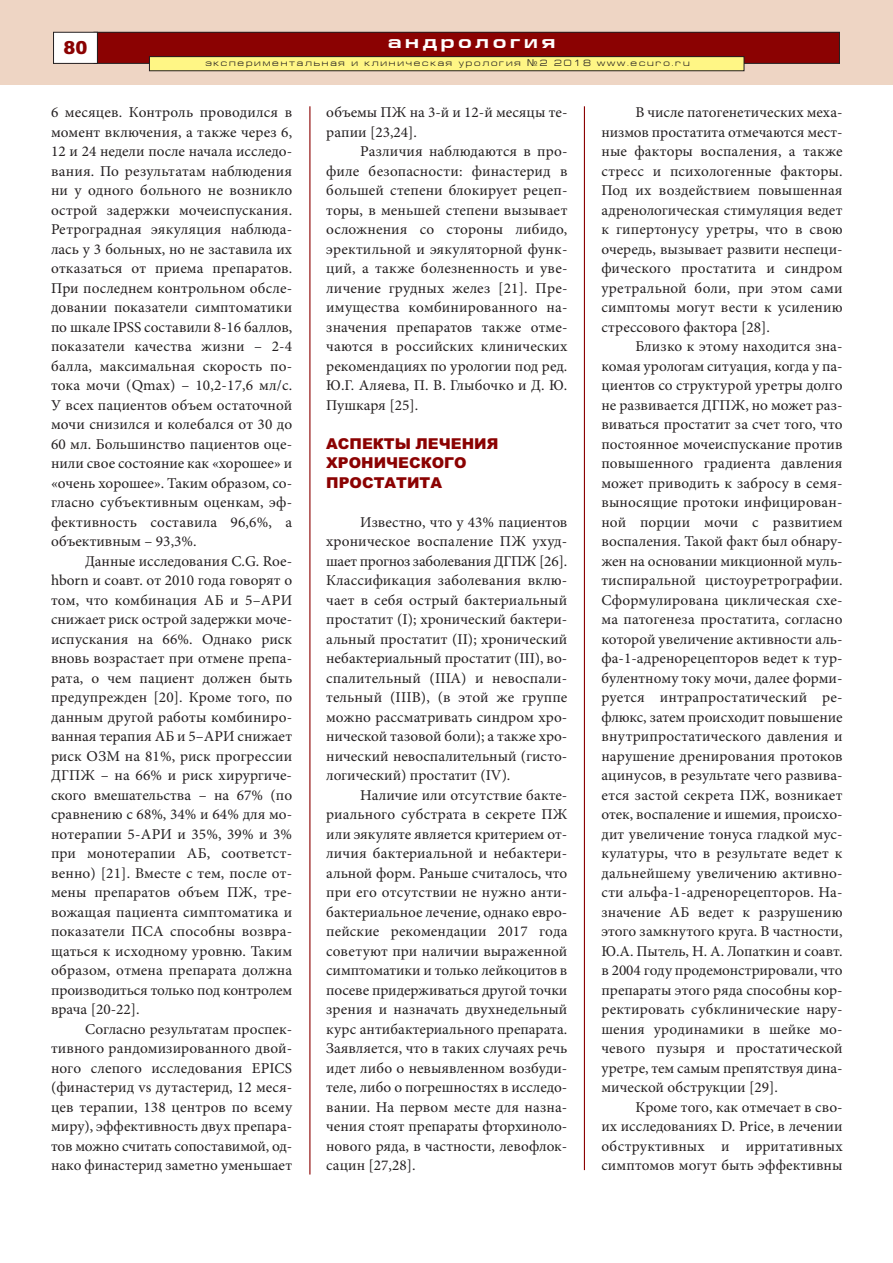
<style>
.page{position:relative;width:893px;height:1263px;background:#fff}
.page>*{position:absolute;margin:0;border:0;box-sizing:border-box;transform-origin:0 0}
.t1{font:700 18px "Europe Ext";letter-spacing:.2em;color:#fff}
.t2{font:900 18px "Arial";color:#8b0202}
.t3{font:15px/19.5px "Minion Pro";color:#231f20;text-align:justify}
.t4{font:900 15px/19.5px "Arial";color:#8b0202}
.t5{font:9px "Europe Ext Normal";letter-spacing:.2em;color:#231f20}
.s1{font-family:"Europe"}
</style>
<div class="page">
<div style="left:0;top:0;width:893px;height:85px;background:#eed5c4"></div>
<div style="left:94px;top:33px;width:745px;height:30px;background:#8b0202"></div>
<div style="left:94px;top:32px;width:746px;height:32px;border:1px solid #231f20"></div>
<div style="left:54px;top:33px;width:43px;height:30px;background:#fff"></div>
<div style="left:53px;top:32px;width:45px;height:32px;border:1px solid #231f20"></div>
<div style="left:150px;top:57px;width:594px;height:13px;background:#fff685"></div>
<div style="left:149px;top:56px;width:595px;height:15px;border:1px solid #231f20"></div>
<hr style="left:309px;top:106px;width:1px;height:1068px;background:#8b0202">
<hr style="left:584px;top:106px;width:1px;height:1064px;background:#8b0202">
<p class="t2" style="left:64px;top:37px;width:26px">80</p>
<p class="t1" style="left:388px;top:31px;width:169px">андрология</p>
<p class="t5" style="left:205px;top:58px;width:486px">экспериментальная и клиническая урология <span class="s1">¹</span>2 2018 www.ecuro.ru</p>
<p class="t3" style="left:51px;top:104px;width:243px">6 месяцев. Контроль проводился в момент включения, а также через 6, 12 и 24 недели после начала исследо&shy;вания. По результатам наблюдения ни у одного больного не возникло острой задержки мочеиспускания.<br>Ретроградная эякуляция наблюда&shy;лась у 3 больных, но не заставила их отказаться от приема препаратов.<br>При последнем контрольном обсле&shy;довании показатели симптоматики по шкале IPSS составили 8-16 баллов, показатели качества жизни – 2-4 балла, максимальная скорость по&shy;тока мочи (Qmax) – 10,2-17,6 мл/с.<br>У всех пациентов объем остаточной мочи снизился и колебался от 30 до 60 мл. Большинство пациентов оце&shy;нили свое состояние как «хорошее» и «очень хорошее». Таким образом, со&shy;гласно субъективным оценкам, эф&shy;фективность составила 96,6%, а объективным – 93,3%.</p>
<p class="t3" style="left:51px;top:552px;width:243px;text-indent:34px">Данные исследования C.G. Roe&shy;hborn и соавт. от 2010 года говорят о том, что комбинация АБ и 5–АРИ снижает риск острой задержки моче&shy;испускания на 66%. Однако риск вновь возрастает при отмене препа&shy;рата, о чем пациент должен быть предупрежден [20]. Кроме того, по данным другой работы комбиниро&shy;ванная терапия АБ и 5–АРИ снижает риск ОЗМ на 81%, риск прогрессии ДГПЖ – на 66% и риск хирургиче&shy;ского вмешательства – на 67% (по сравнению с 68%, 34% и 64% для мо&shy;нотерапии 5-АРИ и 35%, 39% и 3% при монотерапии АБ, соответст&shy;венно) [21]. Вместе с тем, после от&shy;мены препаратов объем ПЖ, тре&shy;вожащая пациента симптоматика и показатели ПСА способны возвра&shy;щаться к исходному уровню. Таким образом, отмена препарата должна производиться только под контролем врача [20-22].</p>
<p class="t3" style="left:51px;top:1020px;width:243px;text-indent:34px">Согласно результатам проспек&shy;тивного рандомизированного двой&shy;ного слепого исследования EPICS (финастерид vs дутастерид, 12 меся&shy;цев терапии, 138 центров по всему миру), эффективность двух препара&shy;тов можно считать сопоставимой, од&shy;нако финастерид заметно уменьшает</p>
<p class="t3" style="left:326px;top:104px;width:243px">объемы ПЖ на 3-й и 12-й месяцы те&shy;рапии [23,24].</p>
<p class="t3" style="left:326px;top:143px;width:243px;text-indent:34px">Различия наблюдаются в про&shy;филе безопасности: финастерид в большей степени блокирует рецеп&shy;торы, в меньшей степени вызывает осложнения со стороны либидо, эректильной и эякуляторной функ&shy;ций, а также болезненность и уве&shy;личение грудных желез [21]. Пре&shy;имущества комбинированного на&shy;значения препаратов также отме&shy;чаются в российских клинических рекомендациях по урологии под ред.<br>Ю.Г. Аляева, П. В. Глыбочко и Д. Ю.<br>Пушкаря [25].</p>
<p class="t4" style="left:326px;top:434px;width:174px">АСПЕКТЫ ЛЕЧЕНИЯ<br>ХРОНИЧЕСКОГО<br>ПРОСТАТИТА</p>
<p class="t3" style="left:326px;top:513px;width:243px;text-indent:34px">Известно, что у 43% пациентов хроническое воспаление ПЖ ухуд&shy;шает прогноз заболевания ДГПЖ [26].<br>Классификация заболевания вклю&shy;чает в себя острый бактериальный простатит (I); хронический бактери&shy;альный простатит (II); хронический небактериальный простатит (III), во&shy;спалительный (IIIA) и невоспали&shy;тельный (IIIB), (в этой же группе можно рассматривать синдром хро&shy;нической тазовой боли); а также хро&shy;нический невоспалительный (гисто&shy;логический) простатит (IV).</p>
<p class="t3" style="left:326px;top:786px;width:243px;text-indent:34px">Наличие или отсутствие бакте&shy;риального субстрата в секрете ПЖ или эякуляте является критерием от&shy;личия бактериальной и небактери&shy;альной форм. Раньше считалось, что при его отсутствии не нужно анти&shy;бактериальное лечение, однако евро&shy;пейские рекомендации 2017 года советуют при наличии выраженной симптоматики и только лейкоцитов в посеве придерживаться другой точки зрения и назначать двухнедельный курс антибактериального препарата.<br>Заявляется, что в таких случаях речь идет либо о невыявленном возбуди&shy;теле, либо о погрешностях в исследо&shy;вании. На первом месте для назна&shy;чения стоят препараты фторхиноло&shy;нового ряда, в частности, левофлок&shy;сацин [27,28].</p>
<p class="t3" style="left:601px;top:104px;width:243px;text-indent:34px">В числе патогенетических меха&shy;низмов простатита отмечаются мест&shy;ные факторы воспаления, а также стресс и психологенные факторы.<br>Под их воздействием повышенная адренологическая стимуляция ведет к гипертонусу уретры, что в свою очередь, вызывает развити неспеци&shy;фического простатита и синдром уретральной боли, при этом сами симптомы могут вести к усилению стрессового фактора [28].</p>
<p class="t3" style="left:601px;top:338px;width:243px;text-indent:34px">Близко к этому находится зна&shy;комая урологам ситуация, когда у па&shy;циентов со структурой уретры долго не развивается ДГПЖ, но может раз&shy;виваться простатит за счет того, что постоянное мочеиспускание против повышенного градиента давления может приводить к забросу в семя&shy;выносящие протоки инфицирован&shy;ной порции мочи с развитием воспаления. Такой факт был обнару&shy;жен на основании микционной муль&shy;тиспиральной цистоуретрографии.<br>Сформулирована циклическая схе&shy;ма патогенеза простатита, согласно которой увеличение активности аль&shy;фа-1-адренорецепторов ведет к тур&shy;булентному току мочи, далее форми&shy;руется интрапростатический ре&shy;флюкс, затем происходит повышение внутрипростатического давления и нарушение дренирования протоков ацинусов, в результате чего развива&shy;ется застой секрета ПЖ, возникает отек, воспаление и ишемия, происхо&shy;дит увеличение тонуса гладкой мус&shy;кулатуры, что в результате ведет к дальнейшему увеличению активно&shy;сти альфа-1-адренорецепторов. На&shy;значение АБ ведет к разрушению этого замкнутого круга. В частности, Ю.А. Пытель, Н. А. Лопаткин и соавт. в 2004 году продемонстрировали, что препараты этого ряда способны кор&shy;ректировать субклинические нару&shy;шения уродинамики в шейке мо&shy;чевого пузыря и простатической уретре, тем самым препятствуя дина&shy;мической обструкции [29].</p>
<p class="t3" style="left:601px;top:1098px;width:243px;text-indent:34px">Кроме того, как отмечает в сво&shy;их исследованиях D. Price, в лечении обструктивных и ирритативных симптомов могут быть эффективны</p>
</div>
